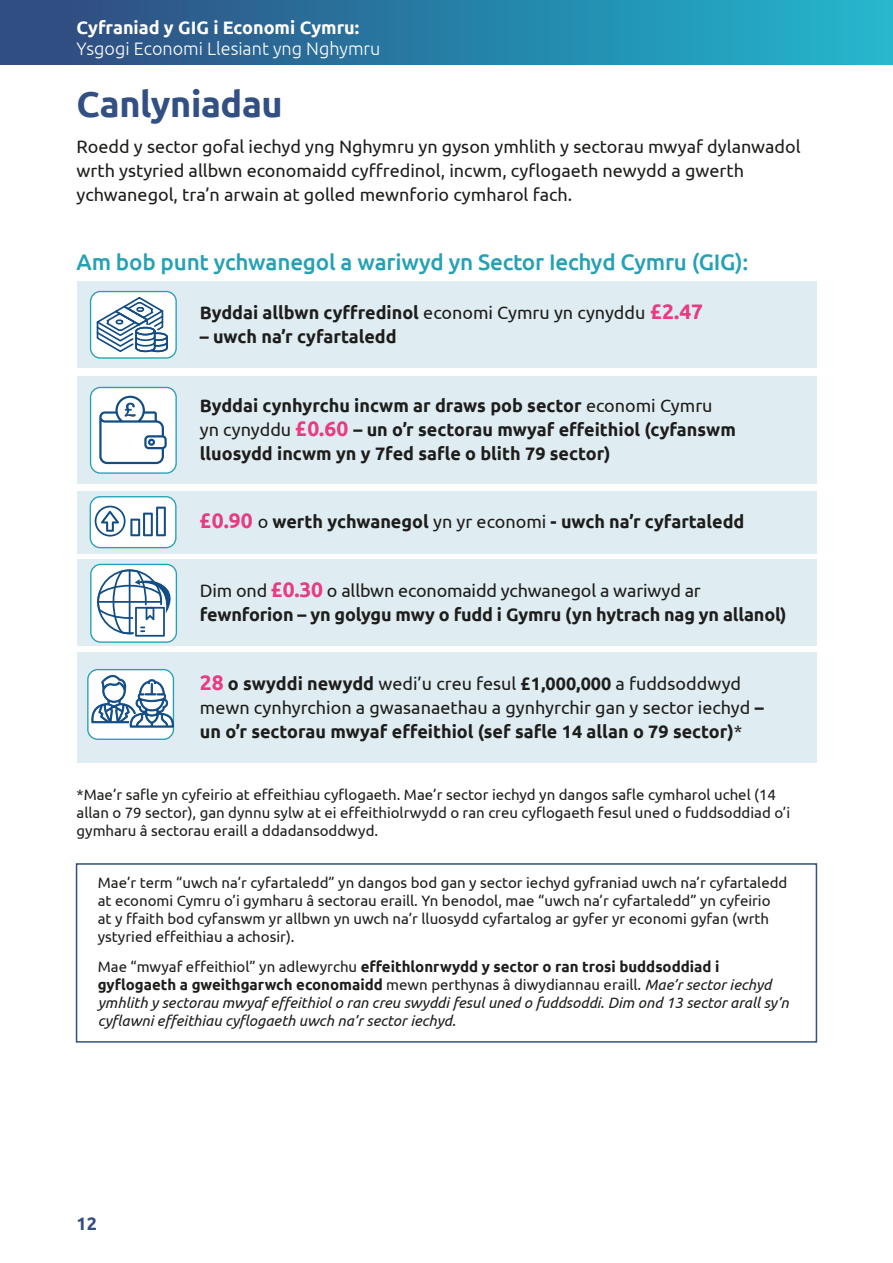
<style>
.page{position:relative;width:893px;height:1263px;background:#fff}
.page>*{position:absolute;margin:0;border:0;box-sizing:border-box;transform-origin:0 0}
.Heading_1{font:700 36px "Ubuntu";letter-spacing:-.01em;color:#325084}
.Heading_2{font:500 22.5px "Ubuntu";letter-spacing:-.01em;color:#24a1b4}
.t1{font:700 18px/24px "Ubuntu";color:#1d1d1b}
.t2{font:18px/24px "Ubuntu";color:#1d1d1b}
.t3{font:300 18px "Ubuntu";color:#fff}
.t4{font:700 18px "Ubuntu";color:#fff}
.t5{font:700 18px "Ubuntu";color:#304e82}
.Footnote_text{font:15px/18px "Ubuntu";color:#1d1d1b}
.Footnote_text-2{font:italic 15px/18px "Ubuntu";color:#1d1d1b}
.s1{font-weight:400}
.s2{font-size:21px;color:#e83b82}
.s3{font-weight:700;font-size:21px;color:#e83b82}
.s4{font-weight:700}
.s5{font-style:normal}
.s6{font-weight:700;font-style:normal}
</style>
<div class="page">
<div style="left:0;top:0;width:893px;height:65px;background:linear-gradient(to right,#2f467c,#21b7ce)"></div>
<div style="left:77px;top:281px;width:739px;height:87px;background:#dfecf1"></div>
<div style="left:77px;top:376px;width:739px;height:108px;background:#dfecf1"></div>
<div style="left:77px;top:491px;width:739px;height:62px;background:#dfecf1"></div>
<div style="left:77px;top:559px;width:739px;height:87px;background:#dfecf1"></div>
<div style="left:77px;top:652px;width:739px;height:110px;background:#dfecf1"></div>
<div style="left:76px;top:863px;width:741px;height:180px;border:2px solid #325084"></div>
<div style="left:91px;top:292px;width:85px;height:66px;background:#fff;border-radius:10px"></div>
<div style="left:90px;top:291px;width:87px;height:68px;border:1px solid #24a1b4;border-radius:10px"></div>
<svg style="left:96px;top:297px;width:72px;height:56px"></svg>
<div style="left:91px;top:387px;width:85px;height:86px;background:#fff;border-radius:10px"></div>
<div style="left:90px;top:387px;width:87px;height:87px;border:1px solid #24a1b4;border-radius:10px"></div>
<svg style="left:99px;top:396px;width:68px;height:68px"></svg>
<div style="left:88px;top:670px;width:85px;height:69px;background:#fff;border-radius:10px"></div>
<div style="left:87px;top:669px;width:87px;height:71px;border:1px solid #24a1b4;border-radius:10px"></div>
<svg style="left:92px;top:675px;width:82px;height:52px"></svg>
<div style="left:90px;top:497px;width:86px;height:51px;background:#fff;border-radius:10px"></div>
<div style="left:90px;top:496px;width:87px;height:52px;border:1px solid #24a1b4;border-radius:10px"></div>
<svg style="left:101px;top:511px;width:18px;height:21px"></svg>
<svg style="left:130px;top:507px;width:36px;height:29px"></svg>
<div style="left:95px;top:506px;width:31px;height:31px;border:2px solid #124d86;border-radius:50%"></div>
<div style="left:91px;top:564px;width:85px;height:78px;background:#fff;border-radius:10px"></div>
<div style="left:90px;top:564px;width:87px;height:79px;border:1px solid #24a1b4;border-radius:10px"></div>
<svg style="left:97px;top:569px;width:78px;height:68px"></svg>
<p class="t4" style="left:77px;top:17px;width:284px">Cyfraniad y GIG i Economi Cymru:</p>
<p class="t3" style="left:77px;top:38px;width:305px">Ysgogi Economi Llesiant yng Nghymru</p>
<h1 class="Heading_1" style="left:77px;top:83px;width:208px">Canlyniadau</h1>
<p class="t2" style="left:77px;top:134px;width:726px">Roedd y sector gofal iechyd yng Nghymru yn gyson ymhlith y sectorau mwyaf dylanwadol wrth ystyried allbwn economaidd cyffredinol, incwm, cyflogaeth newydd a gwerth ychwanegol, tra’n arwain at golled mewnforio cymharol fach.</p>
<h2 class="Heading_2" style="left:77px;top:247px;width:673px">Am bob punt ychwanegol a wariwyd yn Sector Iechyd Cymru (GIG):</h2>
<p class="t1" style="left:200px;top:300px;width:505px">Byddai allbwn cyffredinol <span class="s1">economi Cymru yn cynyddu</span> <span class="s2">£2.47</span></p>
<p class="t1" style="left:200px;top:324px;width:198px">– uwch na’r cyfartaledd</p>
<p class="t1" style="left:200px;top:393px;width:537px">Byddai cynhyrchu incwm ar draws pob sector <span class="s1">economi Cymru yn cynyddu</span> <span class="s2">£0.60</span> – un o’r sectorau mwyaf effeithiol (cyfanswm lluosydd incwm yn y 7fed safle o blith 79 sector)</p>
<p class="t1" style="left:200px;top:510px;width:546px"><span class="s2">£0.90</span> <span class="s1">o</span> werth ychwanegol <span class="s1">yn yr economi</span> - uwch na’r cyfartaledd</p>
<p class="t1" style="left:200px;top:578px;width:588px"><span class="s1">Dim ond</span> <span class="s2">£0.30</span> <span class="s1">o allbwn economaidd ychwanegol a wariwyd ar </span>fewnforion – yn golygu mwy o fudd i Gymru (yn hytrach nag yn allanol)</p>
<p class="t2" style="left:200px;top:671px;width:565px"><span class="s3">28</span> <span class="s4">o swyddi newydd</span> wedi’u creu fesul <span class="s4">£1,000,000</span> a fuddsoddwyd mewn cynhyrchion a gwasanaethau a gynhyrchir gan y sector iechyd <span class="s4">– un o’r sectorau mwyaf effeithiol (sef safle 14 allan o 79 sector)</span>*</p>
<p class="Footnote_text" style="left:77px;top:785px;width:715px">*Mae’r safle yn cyfeirio at effeithiau cyflogaeth. Mae’r sector iechyd yn dangos safle cymharol uchel (14 allan o 79 sector), gan dynnu sylw at ei effeithiolrwydd o ran creu cyflogaeth fesul uned o fuddsoddiad o’i gymharu â sectorau eraill a ddadansoddwyd.</p>
<p class="Footnote_text" style="left:98px;top:873px;width:691px">Mae’r term “uwch na’r cyfartaledd” yn dangos bod gan y sector iechyd gyfraniad uwch na’r cyfartaledd at economi Cymru o’i gymharu â sectorau eraill. Yn benodol, mae “uwch na’r cyfartaledd” yn cyfeirio at y ffaith bod cyfanswm yr allbwn yn uwch na’r lluosydd cyfartalog ar gyfer yr economi gyfan (wrth ystyried effeithiau a achosir).</p>
<p class="Footnote_text-2" style="left:98px;top:957px;width:692px"><span class="s5">Mae “mwyaf effeithiol” yn adlewyrchu</span> <span class="s6">effeithlonrwydd y sector o ran trosi buddsoddiad i gyflogaeth a gweithgarwch economaidd</span> <span class="s5">mewn perthynas â diwydiannau eraill.</span> Mae’r sector iechyd ymhlith y sectorau mwyaf effeithiol o ran creu swyddi fesul uned o fuddsoddi. Dim ond 13 sector arall sy’n cyflawni effeithiau cyflogaeth uwch na’r sector iechyd.</p>
<p class="t5" style="left:77px;top:1212px;width:22px">12</p>
</div>
